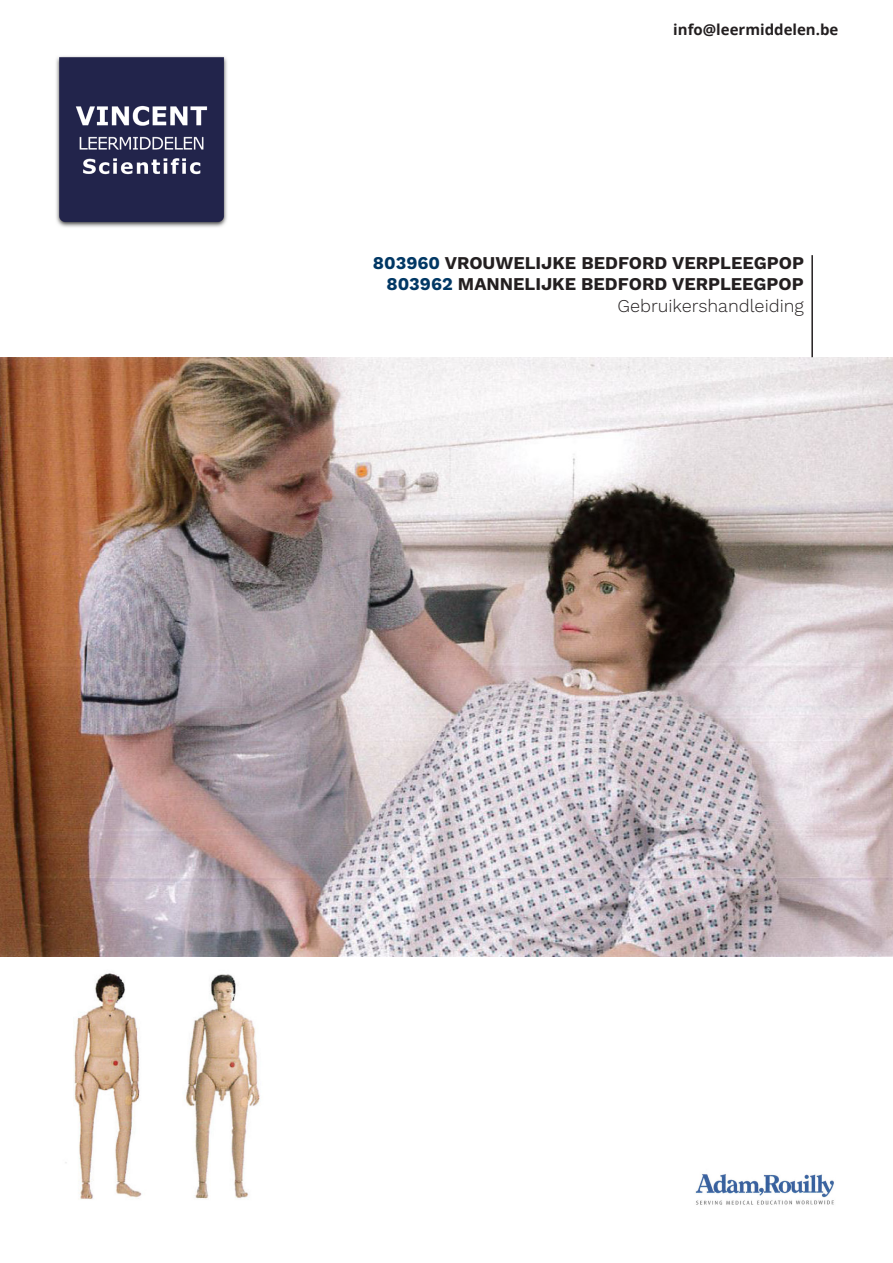
<style>
.page{position:relative;width:893px;height:1263px;background:#fff}
.page>*{position:absolute;margin:0;border:0;box-sizing:border-box;transform-origin:0 0}
.t1{font:700 18px "Work Sans";color:#231f20}
.t2{font:300 18px "Work Sans";color:#231f20}
.t3{font:700 15px "Open Sans";color:#231f20}
.s1{color:#003764}
</style>
<div class="page">
<img style="left:0;top:357px;width:893px;height:600px">
<img style="left:65px;top:973px;width:195px;height:227px">
<hr style="left:811px;top:255px;width:2px;height:102px;background:#231f20">
<img style="left:56px;top:56px;width:171px;height:171px">
<img style="left:695px;top:1174px;width:139px;height:31px">
<p class="t3" style="left:673px;top:19px;width:167px">info@leermiddelen.be</p>
<p class="t1" style="left:373px;top:252px;width:433px"><span class="s1">803960</span> VROUWELIJKE BEDFORD VERPLEEGPOP</p>
<p class="t1" style="left:386px;top:274px;width:419px"><span class="s1">803962</span> MANNELIJKE BEDFORD VERPLEEGPOP</p>
<p class="t2" style="left:617px;top:295px;width:188px">Gebruikershandleiding</p>
</div>
